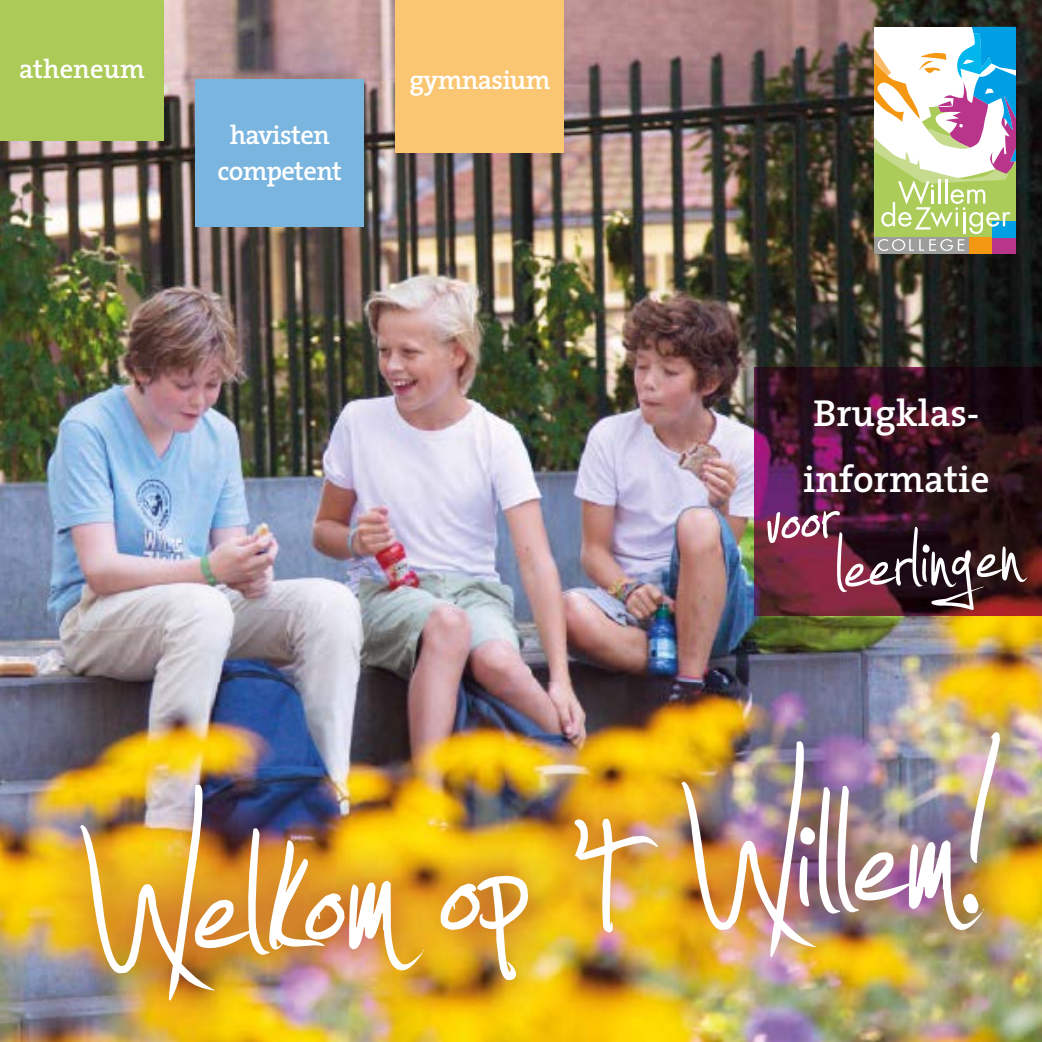
<style>
.page{position:relative;width:1042px;height:1042px;background:#fff}
.page>*{position:absolute;margin:0;border:0;box-sizing:border-box;transform-origin:0 0}
.t1{font:370.3px "Jellyka Estryas Handwriting";color:#fff}
.t2{font:175px "Jellyka Estryas Handwriting";color:#fff}
.t3{font:600 37.8px/66.3px "The Serif";color:#fff}
.t4{font:600 26.43px/35.9px "The Serif";letter-spacing:-.025em;color:#fff;text-align:center}
.t5{font:600 26.43px "The Serif";color:#fff}
</style>
<div class="page">
<img style="left:0;top:0;width:797px;height:734px">
<img style="left:797px;top:0;width:245px;height:367px">
<img style="left:797px;top:615px;width:245px;height:67px">
<img style="left:0;top:734px;width:30px;height:308px">
<svg style="left:874px;top:27px;width:141px;height:226px"></svg>
<img style="left:30px;top:682px;width:1012px;height:360px">
<img style="left:755px;top:367px;width:287px;height:248px">
<div style="left:196px;top:79px;width:168px;height:147px;background:#7ab5df"></div>
<div style="left:0;top:0;width:164px;height:140px;background:#abca58"></div>
<div style="left:396px;top:5px;width:168px;height:148px;background:#fbc671"></div>
<div style="left:396px;top:0;width:168px;height:32px;background:#fbc671"></div>
<p class="t5" style="left:19px;top:47px;width:127px">atheneum</p>
<p class="t4" style="left:218px;top:117px;width:126px">havisten competent</p>
<p class="t4" style="left:409px;top:61px;width:142px">gymnasium</p>
<h3 class="t3" style="left:803px;top:379px;width:188px">Brugklas&shy;informatie</h3>
<h2 class="t2" style="left:764px;top:496px;width:252px;rotate:-4deg">voor leerlingen</h2>
<h1 class="t1" style="left:74px;top:753px;width:906px;rotate:-4deg">Welkom op ’t Wilem!</h1>
</div>
